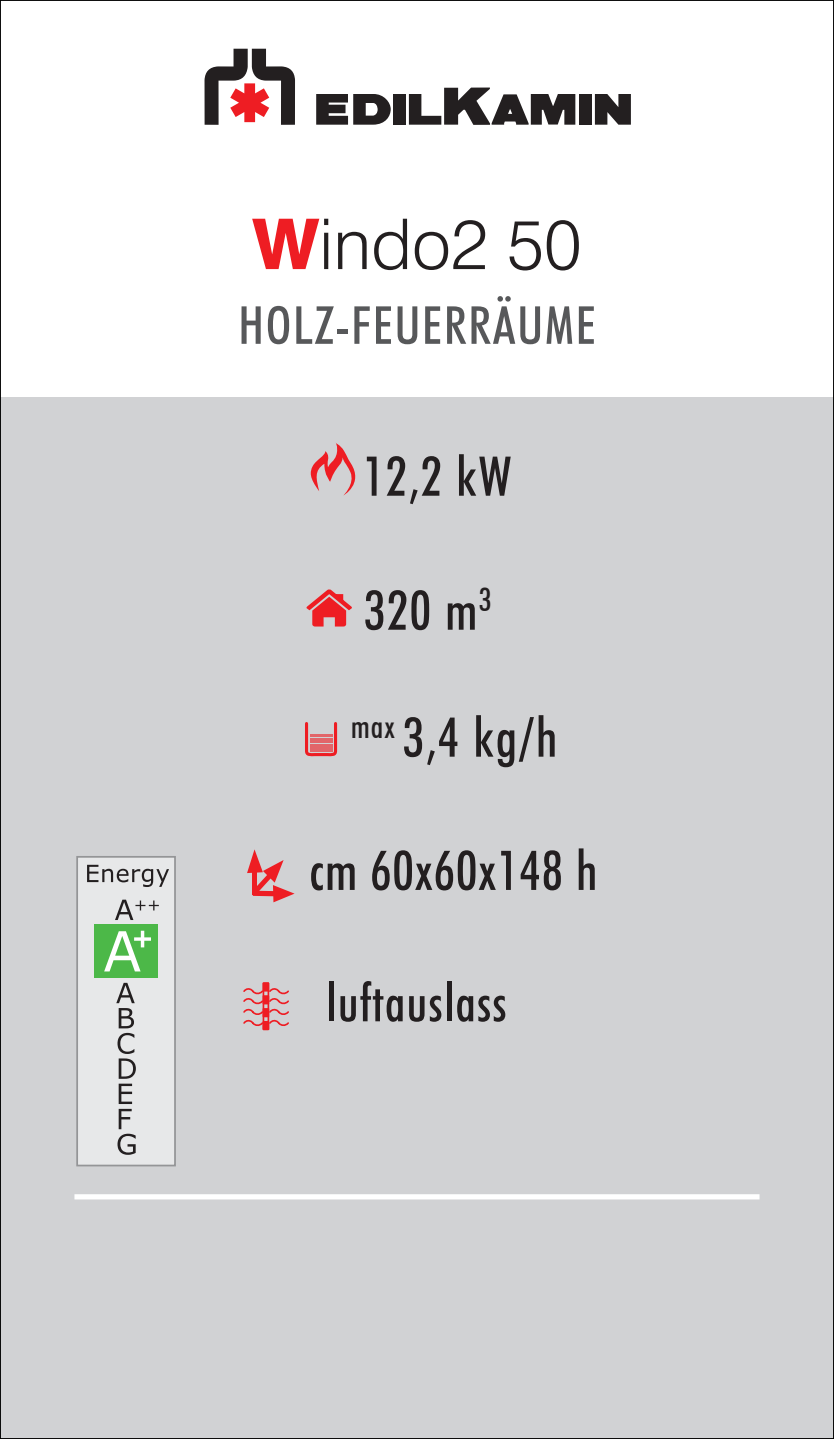
<style>
.page{position:relative;width:834px;height:1439px;background:#fff}
.page>*{position:absolute;margin:0;border:0;box-sizing:border-box;transform-origin:0 0}
.t1{font:300 70px "Swiss 721 BT";color:#231f20}
.t2{font:500 condensed 54.95px "Futura BT";letter-spacing:.02em;color:#231f20}
.t3{font:500 condensed 52.5px "Futura BT";letter-spacing:.03em;color:#57585a}
.t4{font:500 condensed 52.5px "Futura BT";letter-spacing:.02em;color:#231f20}
.s1{font-weight:800;color:#ee1d23}
</style>
<div class="page">
<div style="left:0;top:45px;width:833px;height:1394px;background:#d1d2d4"></div>
<div style="left:0;top:0;width:833px;height:397px;background:#fff"></div>
<div style="left:76px;top:856px;width:100px;height:310px;background:#e7e8e9"></div>
<svg style="left:87px;top:865px;width:82px;height:22px"></svg>
<svg style="left:115px;top:899px;width:44px;height:21px"></svg>
<div style="left:94px;top:924px;width:64px;height:54px;background:#4cb848"></div>
<svg style="left:104px;top:930px;width:47px;height:41px"></svg>
<svg style="left:116px;top:983px;width:20px;height:172px"></svg>
<svg style="left:204px;top:49px;width:91px;height:76px"></svg>
<div style="left:579px;top:94px;width:12px;height:31px;background:#231f20"></div>
<div style="left:393px;top:94px;width:12px;height:31px;background:#231f20"></div>
<svg style="left:316px;top:94px;width:75px;height:31px"></svg>
<svg style="left:409px;top:88px;width:166px;height:37px"></svg>
<svg style="left:594px;top:94px;width:36px;height:31px"></svg>
<svg style="left:247px;top:849px;width:47px;height:53px"></svg>
<div style="left:253px;top:890px;width:21px;height:6px;background:#ee1d23"></div>
<svg style="left:306px;top:589px;width:46px;height:37px"></svg>
<svg style="left:305px;top:722px;width:33px;height:35px"></svg>
<div style="left:310px;top:744px;width:22px;height:7px;background:#e26569"></div>
<hr style="left:310px;top:738px;width:22px;height:4px;background:#e26569">
<hr style="left:310px;top:734px;width:22px;height:2px;background:#ee1d23">
<svg style="left:310px;top:443px;width:46px;height:52px"></svg>
<svg style="left:262px;top:982px;width:7px;height:6px"></svg>
<div style="left:262px;top:1021px;width:7px;height:9px;background:#ee1d23;border:2px solid #ee1d23"></div>
<svg style="left:243px;top:988px;width:46px;height:38px"></svg>
<div style="left:74px;top:1194px;width:685px;height:5px;background:#fff"></div>
<p class="t1" style="left:252px;top:202px;width:330px"><span class="s1">W</span>indo2 50</p>
<p class="t3" style="left:238px;top:293px;width:359px">HOLZ-FEUERRÄUME</p>
<p class="t2" style="left:363px;top:443px;width:150px">12,2 kW</p>
<p class="t2" style="left:364px;top:577px;width:129px">320 m<sup>3</sup></p>
<p class="t2" style="left:351px;top:704px;width:208px"><sup>max</sup> 3,4 kg/h</p>
<p class="t2" style="left:309px;top:837px;width:289px">cm 60x60x148 h</p>
<p class="t4" style="left:326px;top:971px;width:182px">luftauslass</p>
</div>
